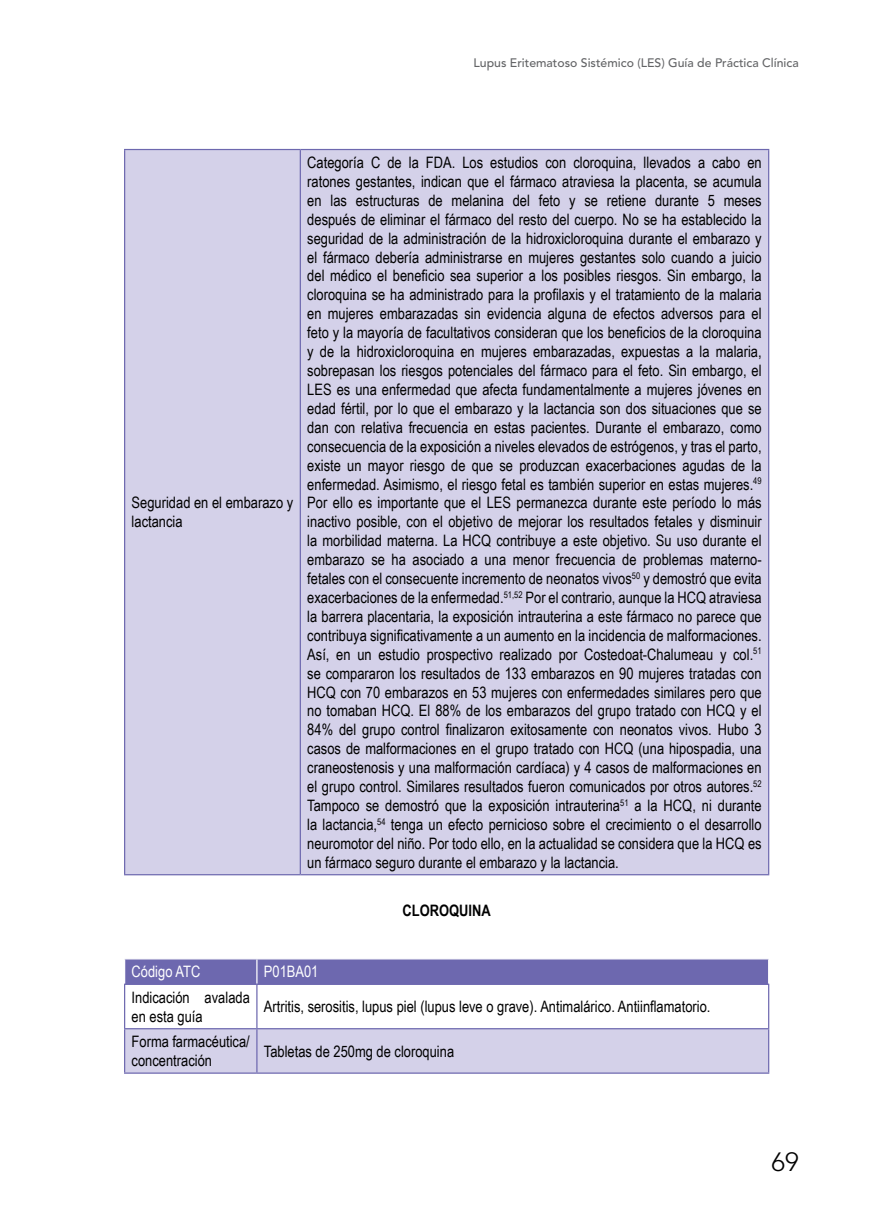
<style>
.page{position:relative;width:893px;height:1231px;background:#fff}
.page>*{position:absolute;margin:0;border:0;box-sizing:border-box;transform-origin:0 0}
.t1{font:300 26.25px "Avenir LT Std";color:#000}
.t2{font:15.75px/18.9px "Arial Narrow";color:#000}
.t3{font:15.75px "Arial Narrow";color:#fff}
.t4{font:700 15.75px "Arial Narrow";color:#000}
.t5{font:500 12.25px "Avenir LT Std";color:#636466}
</style>
<div class="page">
<div style="left:125px;top:150px;width:643px;height:724px;background:#d4d1e9"></div>
<hr style="left:124px;top:149px;width:176px;height:1px;background:#6d68af">
<hr style="left:124px;top:150px;width:1px;height:724px;background:#6d68af">
<hr style="left:124px;top:874px;width:176px;height:1px;background:#6d68af">
<hr style="left:300px;top:149px;width:469px;height:1px;background:#6d68af">
<hr style="left:300px;top:150px;width:1px;height:724px;background:#6d68af">
<hr style="left:768px;top:150px;width:1px;height:724px;background:#6d68af">
<hr style="left:300px;top:874px;width:469px;height:1px;background:#6d68af">
<div style="left:125px;top:1029px;width:643px;height:43px;background:#d4d1e9"></div>
<hr style="left:124px;top:984px;width:1px;height:43px;background:#6d68af">
<hr style="left:256px;top:984px;width:2px;height:43px;background:#6d68af">
<hr style="left:768px;top:984px;width:1px;height:43px;background:#6d68af">
<div style="left:124px;top:959px;width:645px;height:24px;background:#6d68af"></div>
<hr style="left:124px;top:983px;width:133px;height:1px;background:#6d68af">
<hr style="left:257px;top:983px;width:512px;height:1px;background:#6d68af">
<hr style="left:124px;top:1027px;width:133px;height:2px;background:#6d68af">
<hr style="left:124px;top:1029px;width:1px;height:43px;background:#6d68af">
<hr style="left:124px;top:1072px;width:133px;height:1px;background:#6d68af">
<hr style="left:257px;top:1027px;width:512px;height:2px;background:#6d68af">
<hr style="left:256px;top:1029px;width:2px;height:43px;background:#6d68af">
<hr style="left:768px;top:1029px;width:1px;height:43px;background:#6d68af">
<hr style="left:257px;top:1072px;width:512px;height:1px;background:#6d68af">
<p class="t5" style="left:474px;top:55px;width:327px">Lupus Eritematoso Sistémico (LES) Guía de Práctica Clínica</p>
<p class="t2" style="left:132px;top:493px;width:163px">Seguridad en el embarazo y lactancia</p>
<p class="t2" style="left:307px;top:152px;width:456px;text-align:justify">Categoría C de la FDA. Los estudios con cloroquina, llevados a cabo en ratones gestantes, indican que el fármaco atraviesa la placenta, se acumula en las estructuras de melanina del feto y se retiene durante 5 meses después de eliminar el fármaco del resto del cuerpo. No se ha establecido la seguridad de la administración de la hidroxicloroquina durante el embarazo y el fármaco debería administrarse en mujeres gestantes solo cuando a juicio del médico el beneficio sea superior a los posibles riesgos. Sin embargo, la cloroquina se ha administrado para la profilaxis y el tratamiento de la malaria en mujeres embarazadas sin evidencia alguna de efectos adversos para el feto y la mayoría de facultativos consideran que los beneficios de la cloroquina y de la hidroxicloroquina en mujeres embarazadas, expuestas a la malaria, sobrepasan los riesgos potenciales del fármaco para el feto. Sin embargo, el LES es una enfermedad que afecta fundamentalmente a mujeres jóvenes en edad fértil, por lo que el embarazo y la lactancia son dos situaciones que se dan con relativa frecuencia en estas pacientes. Durante el embarazo, como consecuencia de la exposición a niveles elevados de estrógenos, y tras el parto, existe un mayor riesgo de que se produzcan exacerbaciones agudas de la enfermedad. Asimismo, el riesgo fetal es también superior en estas mujeres.<sup>49<br></sup>Por ello es importante que el LES permanezca durante este período lo más inactivo posible, con el objetivo de mejorar los resultados fetales y disminuir la morbilidad materna. La HCQ contribuye a este objetivo. Su uso durante el embarazo se ha asociado a una menor frecuencia de problemas materno&shy;fetales con el consecuente incremento de neonatos vivos<sup>50</sup> y demostró que evita exacerbaciones de la enfermedad.<sup>51,52</sup> Por el contrario, aunque la HCQ atraviesa la barrera placentaria, la exposición intrauterina a este fármaco no parece que contribuya significativamente a un aumento en la incidencia de malformaciones.<br>Así, en un estudio prospectivo realizado por Costedoat-Chalumeau y col.<sup>51 </sup>se compararon los resultados de 133 embarazos en 90 mujeres tratadas con HCQ con 70 embarazos en 53 mujeres con enfermedades similares pero que no tomaban HCQ. El 88% de los embarazos del grupo tratado con HCQ y el 84% del grupo control finalizaron exitosamente con neonatos vivos. Hubo 3 casos de malformaciones en el grupo tratado con HCQ (una hipospadia, una craneostenosis y una malformación cardíaca) y 4 casos de malformaciones en el grupo control. Similares resultados fueron comunicados por otros autores.<sup>52<br></sup>Tampoco se demostró que la exposición intrauterina<sup>51</sup> a la HCQ, ni durante la lactancia,<sup>54</sup> tenga un efecto pernicioso sobre el crecimiento o el desarrollo neuromotor del niño. Por todo ello, en la actualidad se considera que la HCQ es un fármaco seguro durante el embarazo y la lactancia.</p>
<p class="t4" style="left:403px;top:898px;width:19px">CLOROQUINA</p>
<p class="t3" style="left:132px;top:960px;width:70px">Código ATC</p>
<p class="t3" style="left:264px;top:960px;width:56px">P01BA01</p>
<p class="t2" style="left:132px;top:987px;width:120px">Indicación avalada en esta guía</p>
<p class="t2" style="left:264px;top:996px;width:448px">Artritis, serositis, lupus piel (lupus leve o grave). Antimalárico. Antiinflamatorio.</p>
<p class="t2" style="left:132px;top:1031px;width:120px">Forma farmacéutica/ concentración</p>
<p class="t2" style="left:264px;top:1040px;width:192px">Tabletas de 250mg de cloroquina</p>
<h1 class="t1" style="left:771px;top:1146px;width:29px">69</h1>
</div>
